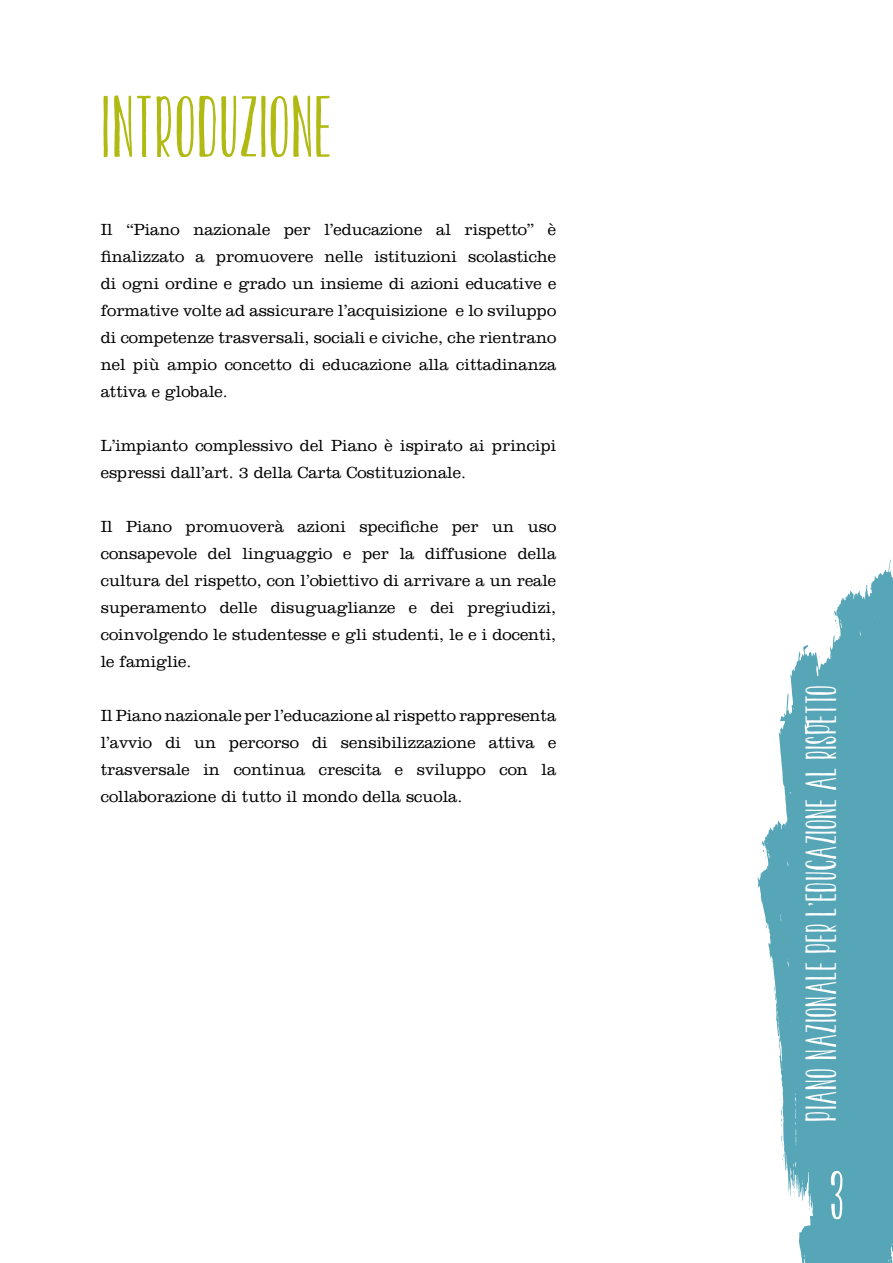
<style>
.page{position:relative;width:893px;height:1263px;background:#fff}
.page>*{position:absolute;margin:0;border:0;box-sizing:border-box;transform-origin:0 0}
.t1{font:72px "KG Twois Better Than One";color:#b0ba12}
.t2{font:57px "KG Twois Better Than One";color:#fff}
.t3{font:36px "KG Twois Better Than One";letter-spacing:.01em;color:#fff}
.t4{font:300 16.5px/27px "Clarendon";color:#000;text-align:justify}
</style>
<div class="page">
<svg style="left:758px;top:559px;width:135px;height:704px;fill:#57a6b8"></svg>
<svg style="left:806px;top:710px;width:5px;height:13px"></svg>
<h1 class="t1" style="left:101px;top:86px;width:233px">INTRODUZIONE</h1>
<p class="t4" style="left:101px;top:216px;width:457px">Il “Piano nazionale per l’educazione al rispetto” è finalizzato a promuovere nelle istituzioni scolastiche di ogni ordine e grado un insieme di azioni educative e formative volte ad assicurare l’acquisizione e lo sviluppo di competenze trasversali, sociali e civiche, che rientrano nel più ampio concetto di educazione alla cittadinanza attiva e globale.</p>
<p class="t4" style="left:101px;top:432px;width:457px">L’impianto complessivo del Piano è ispirato ai principi espressi dall’art. 3 della Carta Costituzionale.</p>
<p class="t4" style="left:101px;top:513px;width:457px">Il Piano promuoverà azioni specifiche per un uso consapevole del linguaggio e per la diffusione della cultura del rispetto, con l’obiettivo di arrivare a un reale superamento delle disuguaglianze e dei pregiudizi, coinvolgendo le studentesse e gli studenti, le e i docenti, le famiglie.</p>
<p class="t4" style="left:101px;top:702px;width:457px">Il Piano nazionale per l’educazione al rispetto rappresenta l’avvio di un percorso di sensibilizzazione attiva e trasversale in continua crescita e sviluppo con la collaborazione di tutto il mondo della scuola.</p>
<h3 class="t3" style="left:801px;top:1121px;width:438px;rotate:-90deg">PIANO NAZIONALE PER L’EDUCAZIONE AL RISPETTO</h3>
<h2 class="t2" style="left:829px;top:1163px;width:17px">3</h2>
</div>
